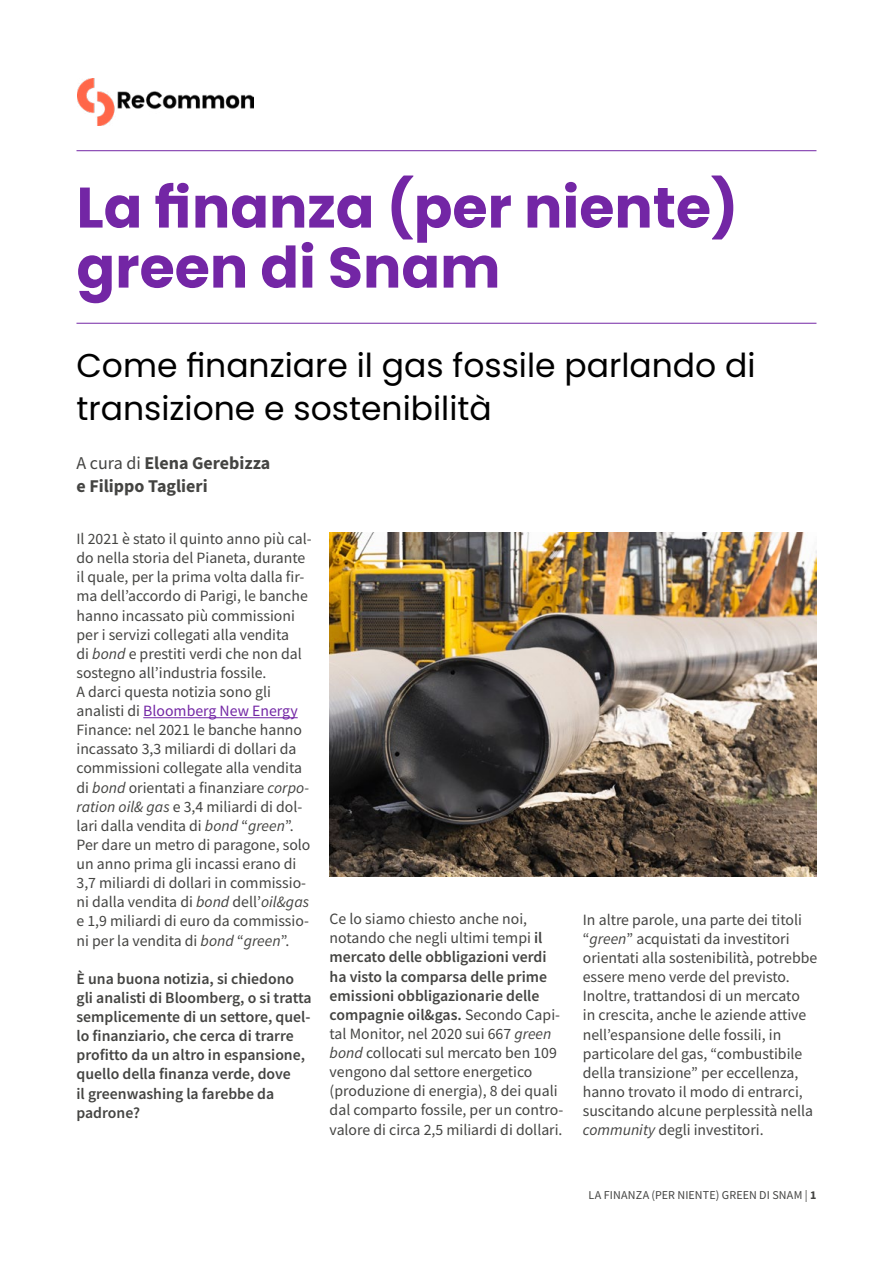
<style>
.page{position:relative;width:893px;height:1263px;background:#fff}
.page>*{position:absolute;margin:0;border:0;box-sizing:border-box;transform-origin:0 0}
.t1{font:700 57px/60px "Poppins";color:#7326a5}
.t2{font:33px/43.2px "Poppins";color:#000}
.t3{font:700 18px/22.5px "Source Sans Pro";color:#444442}
.t4{font:15.75px/19px "Source Sans Pro";color:#444442}
.t5{font:600 15.75px/19px "Source Sans Pro";color:#444442}
.t6{font:12px "Source Sans Pro";letter-spacing:.01em;color:#444442}
.s1{font-weight:400}
.s2{font-style:italic}
.s3{color:#7326a5}
.s4{font-weight:600}
.s5{font-weight:700}
</style>
<div class="page">
<hr style="left:143px;top:717px;width:155px;height:1px;background:#7326a5">
<img style="left:330px;top:532px;width:486px;height:344px">
<img style="left:78px;top:79px;width:176px;height:47px">
<hr style="left:76px;top:150px;width:740px;height:1px;background:#7326a5">
<hr style="left:76px;top:323px;width:740px;height:1px;background:#7326a5">
<h1 class="t1" style="left:76px;top:178px;width:663px">La finanza (per niente) green di Snam</h1>
<h2 class="t2" style="left:76px;top:344px;width:681px">Come finanziare il gas fossile parlando di transizione e sostenibilità</h2>
<p class="t3" style="left:76px;top:452px;width:195px"><span class="s1">A cura di</span> Elena Gerebizza e Filippo Taglieri</p>
<p class="t4" style="left:76px;top:529px;width:237px">Il 2021 è stato il quinto anno più cal&shy;do nella storia del Pianeta, durante il quale, per la prima volta dalla fir&shy;ma dell’accordo di Parigi, le banche hanno incassato più commissioni per i servizi collegati alla vendita<br>di <span class="s2">bond</span> e prestiti verdi che non dal sostegno all’industria fossile.<br>A darci questa notizia sono gli analisti di <span class="s3">Bloomberg New Energy </span>Finance: nel 2021 le banche hanno incassato 3,3 miliardi di dollari da commissioni collegate alla vendita di <span class="s2">bond</span> orientati a finanziare <span class="s2">corpo&shy;ration oil&amp; gas</span> e 3,4 miliardi di dol&shy;lari dalla vendita di <span class="s2">bond</span> “<span class="s2">green</span>”.<br>Per dare un metro di paragone, solo un anno prima gli incassi erano di 3,7 miliardi di dollari in commissio&shy;ni dalla vendita di <span class="s2">bond</span> dell’<span class="s2">oil&amp;gas </span>e 1,9 miliardi di euro da commissio&shy;ni per la vendita di <span class="s2">bond</span> “<span class="s2">green</span>”.</p>
<p class="t5" style="left:76px;top:969px;width:237px">È una buona notizia, si chiedono gli analisti di Bloomberg, o si tratta semplicemente di un settore, quel&shy;lo finanziario, che cerca di trarre profitto da un altro in espansione, quello della finanza verde, dove<br>il greenwashing la farebbe da padrone?</p>
<p class="t4" style="left:330px;top:909px;width:235px">Ce lo siamo chiesto anche noi, notando che negli ultimi tempi <span class="s4">il mercato delle obbligazioni verdi ha visto la comparsa delle prime emissioni obbligazionarie delle compagnie oil&amp;gas.</span> Secondo Capi&shy;tal Monitor, nel 2020 sui 667 <span class="s2">green bond</span> collocati sul mercato ben 109 vengono dal settore energetico (produzione di energia), 8 dei quali dal comparto fossile, per un contro&shy;valore di circa 2,5 miliardi di dollari.</p>
<p class="t4" style="left:583px;top:910px;width:236px">In altre parole, una parte dei titoli “<span class="s2">green</span>” acquistati da investitori orientati alla sostenibilità, potrebbe essere meno verde del previsto.<br>Inoltre, trattandosi di un mercato<br>in crescita, anche le aziende attive nell’espansione delle fossili, in particolare del gas, “combustibile della transizione” per eccellenza, hanno trovato il modo di entrarci, suscitando alcune perplessità nella <span class="s2">community</span> degli investitori.</p>
<p class="t6" style="left:588px;top:1187px;width:230px">LA FINANZA (PER NIENTE) GREEN DI SNAM | <span class="s5">1</span></p>
</div>
